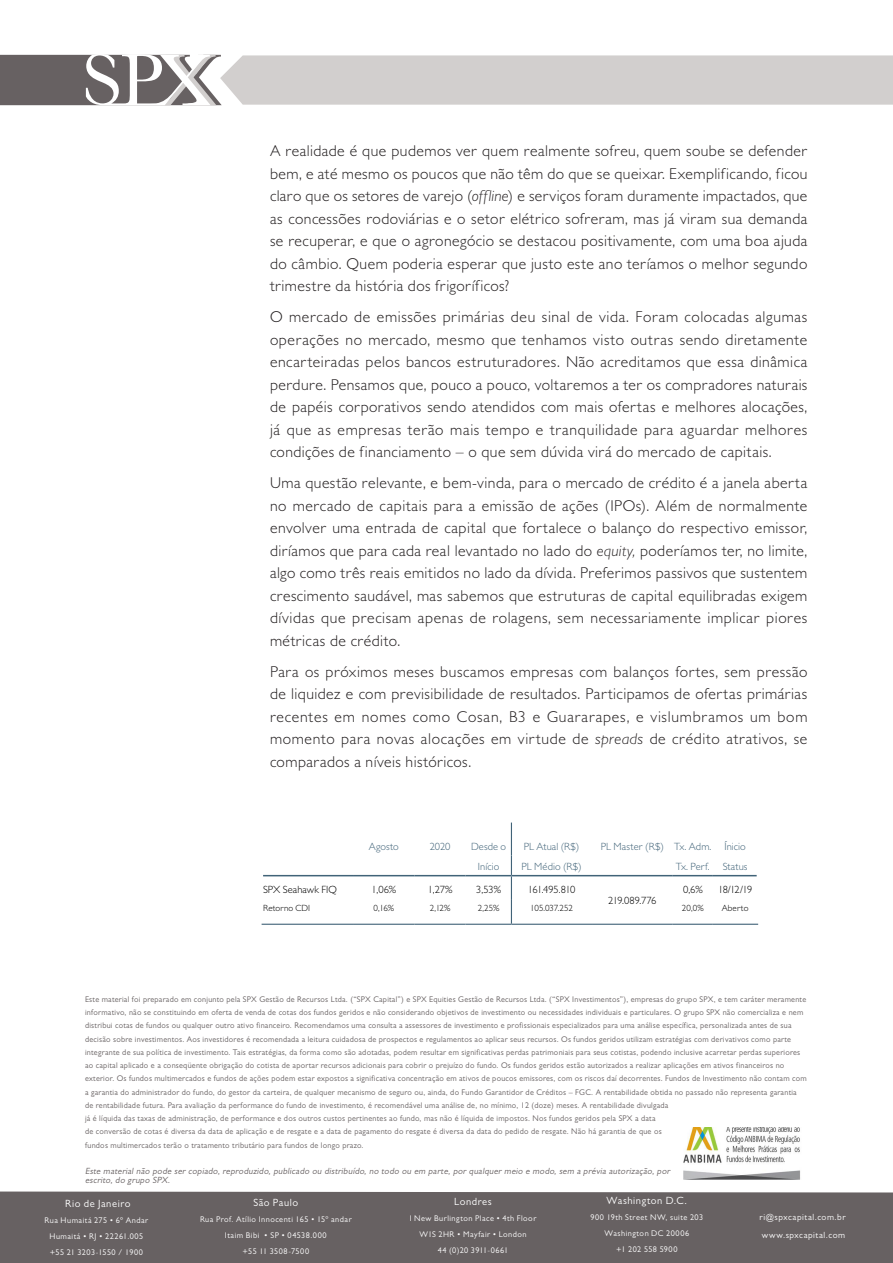
<style>
.page{position:relative;width:893px;height:1263px;background:#fff}
.page>*{position:absolute;margin:0;border:0;box-sizing:border-box;transform-origin:0 0}
.texto{font:300 15.75px/22.5px "Gill Sans MT Pro";letter-spacing:.03em;color:#231f20;text-align:justify}
.texto-2{font:300 10.5px "Gill Sans MT Pro";letter-spacing:.005em;color:#416378}
.t1{font:10.5px "Gill Sans MT Pro";letter-spacing:.055em;color:#fff}
.texto-3{font:300 10.5px "Gill Sans MT Pro";letter-spacing:-.01em;color:#000}
.texto-4{font:300 10.5px "Gill Sans MT Pro";letter-spacing:-.05em;color:#000}
.texto-5{font:300 10.5px "Gill Sans MT Pro";letter-spacing:-.03em;color:#000}
.t2{font:italic 9px/9px "Gill Sans MT Pro";color:#676162}
.t3{font:9px/17.5px "Gill Sans MT Pro";letter-spacing:.06em;color:#fff}
.texto-6{font:300 9px "Gill Sans MT Pro";letter-spacing:.005em;color:#000}
.texto-7{font:300 9px "Gill Sans MT Pro";letter-spacing:-.02em;color:#000}
.t4{font:8.25px/13.2px "Gill Sans MT Pro";letter-spacing:.03em;color:#676162}
.t5{font:8.25px/16px "Gill Sans MT Pro";letter-spacing:.06em;color:#fff;text-align:center}
.s1{font-style:italic}
</style>
<div class="page">
<div style="left:0;top:1191px;width:893px;height:72px;background:#676162"></div>
<img style="left:684px;top:1127px;width:117px;height:52px">
<svg style="left:0;top:54px;width:893px;height:51px"></svg>
<svg style="left:262px;top:822px;width:495px;height:102px"></svg>
<hr style="left:262px;top:924px;width:91px;height:1px;background:#416378">
<hr style="left:353px;top:924px;width:62px;height:1px;background:#416378">
<hr style="left:415px;top:924px;width:51px;height:1px;background:#416378">
<hr style="left:466px;top:924px;width:45px;height:1px;background:#416378">
<hr style="left:511px;top:924px;width:81px;height:1px;background:#416378">
<hr style="left:592px;top:924px;width:81px;height:1px;background:#416378">
<hr style="left:673px;top:924px;width:40px;height:1px;background:#416378">
<hr style="left:713px;top:924px;width:45px;height:1px;background:#416378">
<hr style="left:263px;top:875px;width:90px;height:1px;background:#416378">
<hr style="left:353px;top:875px;width:62px;height:1px;background:#416378">
<hr style="left:415px;top:875px;width:51px;height:1px;background:#416378">
<hr style="left:466px;top:875px;width:45px;height:1px;background:#416378">
<hr style="left:511px;top:875px;width:81px;height:1px;background:#416378">
<hr style="left:592px;top:875px;width:81px;height:1px;background:#416378">
<hr style="left:673px;top:875px;width:40px;height:1px;background:#416378">
<hr style="left:713px;top:875px;width:44px;height:1px;background:#416378">
<p class="texto" style="left:270px;top:139px;width:539px">A realidade é que pudemos ver quem realmente sofreu, quem soube se defender bem, e até mesmo os poucos que não têm do que se queixar. Exemplificando, ficou claro que os setores de varejo (<span class="s1">offline</span>) e serviços foram duramente impactados, que as concessões rodoviárias e o setor elétrico sofreram, mas já viram sua demanda se recuperar, e que o agronegócio se destacou positivamente, com uma boa ajuda do câmbio. Quem poderia esperar que justo este ano teríamos o melhor segundo trimestre da história dos frigoríficos?</p>
<p class="texto" style="left:270px;top:305px;width:539px">O mercado de emissões primárias deu sinal de vida. Foram colocadas algumas operações no mercado, mesmo que tenhamos visto outras sendo diretamente encarteiradas pelos bancos estruturadores. Não acreditamos que essa dinâmica perdure. Pensamos que, pouco a pouco, voltaremos a ter os compradores naturais de papéis corporativos sendo atendidos com mais ofertas e melhores alocações, já que as empresas terão mais tempo e tranquilidade para aguardar melhores condições de financiamento – o que sem dúvida virá do mercado de capitais.</p>
<p class="texto" style="left:270px;top:471px;width:539px">Uma questão relevante, e bem-vinda, para o mercado de crédito é a janela aberta no mercado de capitais para a emissão de ações (IPOs). Além de normalmente envolver uma entrada de capital que fortalece o balanço do respectivo emissor, diríamos que para cada real levantado no lado do <span class="s1">equity,</span> poderíamos ter, no limite, algo como três reais emitidos no lado da dívida. Preferimos passivos que sustentem crescimento saudável, mas sabemos que estruturas de capital equilibradas exigem dívidas que precisam apenas de rolagens, sem necessariamente implicar piores métricas de crédito.</p>
<p class="texto" style="left:270px;top:660px;width:539px">Para os próximos meses buscamos empresas com balanços fortes, sem pressão de liquidez e com previsibilidade de resultados. Participamos de ofertas primárias recentes em nomes como Cosan, B3 e Guararapes, e vislumbramos um bom momento para novas alocações em virtude de <span class="s1">spreads</span> de crédito atrativos, se comparados a níveis históricos.</p>
<p class="texto-2" style="left:369px;top:840px;width:31px">Agosto</p>
<p class="texto-2" style="left:430px;top:840px;width:22px">2020</p>
<p class="texto-2" style="left:471px;top:840px;width:36px">Desde o</p>
<p class="texto-2" style="left:524px;top:840px;width:57px">PL Atual (R$)</p>
<p class="texto-2" style="left:601px;top:840px;width:64px">PL Master (R$)</p>
<p class="texto-2" style="left:674px;top:840px;width:39px">Tx. Adm.</p>
<p class="texto-2" style="left:724px;top:840px;width:23px">Ínicio</p>
<p class="texto-2" style="left:478px;top:860px;width:23px">Início</p>
<p class="texto-2" style="left:522px;top:860px;width:62px">PL Médio (R$)</p>
<p class="texto-2" style="left:676px;top:860px;width:35px">Tx. Perf.</p>
<p class="texto-2" style="left:723px;top:860px;width:26px">Status</p>
<p class="texto-3" style="left:263px;top:883px;width:75px">SPX Seahawk FIQ</p>
<p class="texto-3" style="left:372px;top:883px;width:26px">1,06%</p>
<p class="texto-3" style="left:428px;top:883px;width:26px">1,27%</p>
<p class="texto-3" style="left:476px;top:883px;width:26px">3,53%</p>
<p class="texto-4" style="left:528px;top:883px;width:49px">161.495.810</p>
<p class="texto-3" style="left:683px;top:883px;width:21px">0,6%</p>
<p class="texto-3" style="left:718px;top:883px;width:36px">18/12/19</p>
<p class="texto-5" style="left:608px;top:894px;width:50px">219.089.776</p>
<p class="texto-6" style="left:263px;top:903px;width:49px">Retorno CDI</p>
<p class="texto-6" style="left:374px;top:903px;width:22px">0,16%</p>
<p class="texto-6" style="left:430px;top:903px;width:22px">2,12%</p>
<p class="texto-6" style="left:478px;top:903px;width:23px">2,25%</p>
<p class="texto-7" style="left:530px;top:903px;width:44px">105.037.252</p>
<p class="texto-6" style="left:682px;top:903px;width:23px">20,0%</p>
<p class="texto-6" style="left:722px;top:903px;width:28px">Aberto</p>
<p class="t4" style="left:85px;top:992px;width:723px">Este material foi preparado em conjunto pela SPX Gestão de Recursos Ltda. (“SPX Capital”) e SPX Equities Gestão de Recursos Ltda. (“SPX Investimentos”), empresas do grupo SPX, e tem caráter meramente informativo, não se constituindo em oferta de venda de cotas dos fundos geridos e não considerando objetivos de investimento ou necessidades individuais e particulares. O grupo SPX não comercializa e nem distribui cotas de fundos ou qualquer outro ativo financeiro. Recomendamos uma consulta a assessores de investimento e profissionais especializados para uma análise específica, personalizada antes de sua decisão sobre investimentos. Aos investidores é recomendada a leitura cuidadosa de prospectos e regulamentos ao aplicar seus recursos. Os fundos geridos utilizam estratégias com derivativos como parte integrante de sua política de investimento. Tais estratégias, da forma como são adotadas, podem resultar em significativas perdas patrimoniais para seus cotistas, podendo inclusive acarretar perdas superiores ao capital aplicado e a conseqüente obrigação do cotista de aportar recursos adicionais para cobrir o prejuízo do fundo. Os fundos geridos estão autorizados a realizar aplicações em ativos financeiros no exterior. Os fundos multimercados e fundos de ações podem estar expostos a significativa concentração em ativos de poucos emissores, com os riscos daí decorrentes. Fundos de Investimento não contam com a garantia do administrador do fundo, do gestor da carteira, de qualquer mecanismo de seguro ou, ainda, do Fundo Garantidor de Créditos – FGC. A rentabilidade obtida no passado não representa garantia de rentabilidade futura. Para avaliação da performance do fundo de investimento, é recomendável uma análise de, no mínimo, 12 (doze) meses. A rentabilidade divulgada<br>já é líquida das taxas de administração, de performance e dos outros custos pertinentes ao fundo, mas não é líquida de impostos. Nos fundos geridos pela SPX a data<br>de conversão de cotas é diversa da data de aplicação e de resgate e a data de pagamento do resgate é diversa da data do pedido de resgate. Não há garantia de que os<br>fundos multimercados terão o tratamento tributário para fundos de longo prazo.</p>
<p class="t2" style="left:85px;top:1166px;width:588px">Este material não pode ser copiado, reproduzido, publicado ou distribuído, no todo ou em parte, por qualquer meio e modo, sem a prévia autorização, por escrito, do g rupo SPX.</p>
<p class="t1" style="left:253px;top:1196px;width:46px">São Paulo</p>
<p class="t5" style="left:200px;top:1211px;width:153px">Rua Prof. Atílio Innocenti 165 • 15º andar<br>Itaim Bibi • SP • 04538.000<br>+55 11 3508-7500</p>
<p class="t1" style="left:607px;top:1195px;width:82px">Washington D.C.</p>
<p class="t5" style="left:590px;top:1209px;width:114px">900 19th Street NW, suite 203<br>Washington DC 20006<br>+1 202 558 5900</p>
<p class="t1" style="left:454px;top:1196px;width:39px">Londres</p>
<p class="t5" style="left:410px;top:1210px;width:128px">I New Burlington Place • 4th Floor<br>W1S 2HR • Mayfair • London<br>44 (0)20 3911-0661</p>
<p class="t3" style="left:759px;top:1208px;width:88px">ri@spxcapital.com.br www.spxcapital.com</p>
<p class="t1" style="left:65px;top:1197px;width:67px">Rio de Janeiro</p>
<p class="t5" style="left:45px;top:1212px;width:105px">Rua Humaitá 275 • 6º Andar<br>Humaitá • RJ • 22261.005 +55 21 3203-1550 / 1900</p>
</div>
